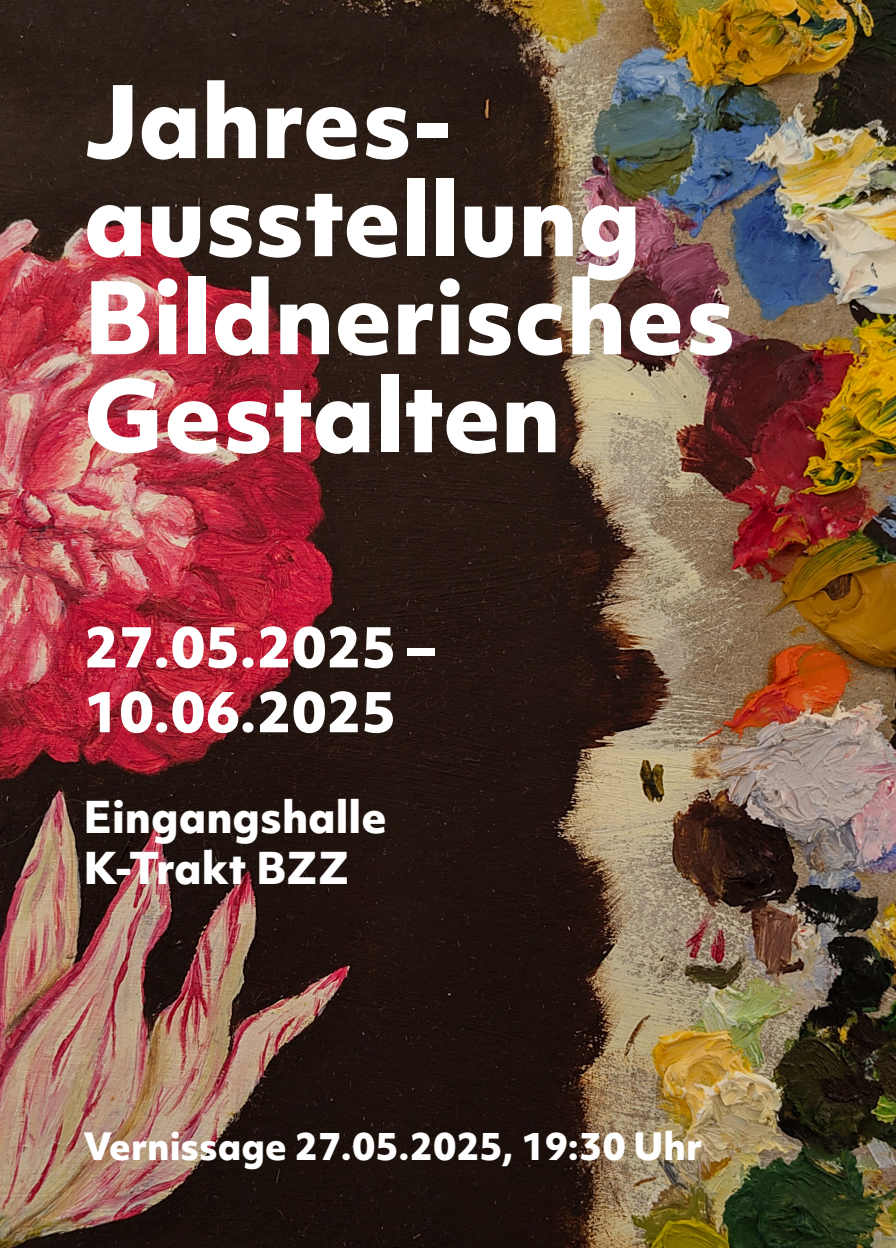
<style>
.page{position:relative;width:896px;height:1248px;background:#fff}
.page>*{position:absolute;margin:0;border:0;box-sizing:border-box;transform-origin:0 0}
.Titel{font:800 96px/98px "Objektiv Mk 1 Deva";color:#fff}
.Datum{font:800 54px/64.8px "Objektiv Mk 1 Deva";color:#fff}
.Eingangshalle{font:800 42px "Objektiv Mk 1 Deva";color:#fff}
.Fliesstext_Rückseite_Flyer{font:800 36px "Objektiv Mk 1 Deva";color:#fff}
</style>
<div class="page">
<img style="left:0;top:0;width:896px;height:1247px">
<p class="Titel" style="left:84px;top:74px;width:370px">Jahres-</p>
<p class="Titel" style="left:84px;top:172px;width:559px">ausstellung</p>
<p class="Titel" style="left:84px;top:270px;width:653px">Bildnerisches<br>Gestalten</p>
<p class="Datum" style="left:84px;top:615px;width:352px">27.05.2025 –<br>10.06.2025</p>
<p class="Eingangshalle" style="left:84px;top:781px;width:304px">Eingangshalle</p>
<p class="Eingangshalle" style="left:84px;top:832px;width:267px">K-Trakt BZZ</p>
<p class="Fliesstext_Rückseite_Flyer" style="left:84px;top:1115px;width:620px">Vernissage 27.05.2025, 19:30 Uhr</p>
</div>
